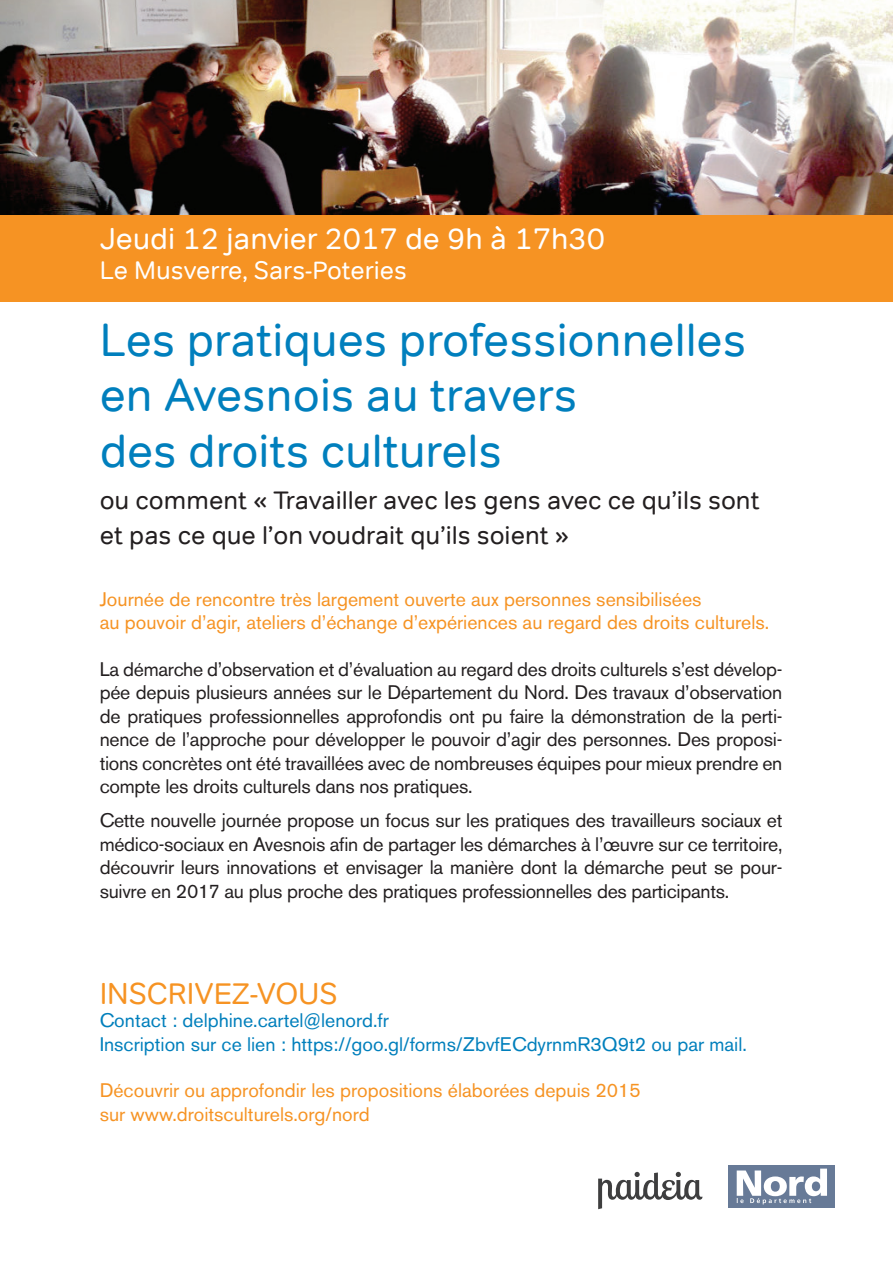
<style>
.page{position:relative;width:893px;height:1263px;background:#fff}
.page>*{position:absolute;margin:0;border:0;box-sizing:border-box;transform-origin:0 0}
.t1{font:46.2px/55.5px "Tondo";color:#007fbd}
.t2{font:30px "Tondo";color:#fff}
.t3{font:30px "Tondo";color:#f69323}
.t4{font:25.35px/34.5px "Tondo";color:#231f20}
.t5{font:25.2px "Tondo";color:#fff}
.t6{font:19.5px/23.4px "Akzidenz Grotesk BE";letter-spacing:-.015em;color:#231f20;text-align:justify}
.t7{font:19.5px/23.4px "Akzidenz Grotesk BE";color:#f69323}
.t8{font:19.5px/23.4px "Akzidenz Grotesk BE";color:#007fbc}
.s1{color:#007fbc}
</style>
<div class="page">
<div style="left:0;top:214px;width:893px;height:88px;background:#f69323"></div>
<div style="left:728px;top:1165px;width:107px;height:43px;background:#677a97"></div>
<svg style="left:737px;top:1168px;width:90px;height:36px"></svg>
<svg style="left:598px;top:1172px;width:104px;height:37px"></svg>
<img style="left:0;top:0;width:893px;height:214px">
<h2 class="t2" style="left:100px;top:220px;width:507px">Jeudi 12 janvier 2017 de 9h à 17h30</h2>
<p class="t5" style="left:100px;top:255px;width:309px">Le Musverre, Sars-Poteries</p>
<h1 class="t1" style="left:100px;top:312px;width:648px">Les pratiques professionnelles en Avesnois au travers<br>des droits culture<span class="s1">ls</span></h1>
<p class="t4" style="left:100px;top:483px;width:661px">ou comment « Travailler avec les gens avec ce qu’ils sont et pas ce que l’on voudrait qu’ils soient »</p>
<p class="t7" style="left:100px;top:587px;width:671px">Journée de rencontre très largement ouverte aux personnes sensibilisées<br>au pouvoir d’agir, ateliers d’échange d’expériences au regard des droits culturels.</p>
<p class="t6" style="left:100px;top:657px;width:684px">La démarche d’observation et d’évaluation au regard des droits culturels s’est dévelop&shy;pée depuis plusieurs années sur le Département du Nord. Des travaux d’observation de pratiques professionnelles approfondis ont pu faire la démonstration de la perti&shy;nence de l’approche pour développer le pouvoir d’agir des personnes. Des proposi&shy;tions concrètes ont été travaillées avec de nombreuses équipes pour mieux prendre en compte les droits culturels dans nos pratiques.</p>
<p class="t6" style="left:100px;top:809px;width:684px">Cette nouvelle journée propose un focus sur les pratiques des travailleurs sociaux et médico-sociaux en Avesnois afin de partager les démarches à l’œuvre sur ce territoire, découvrir leurs innovations et envisager la manière dont la démarche peut se pour&shy;suivre en 2017 au plus proche des pratiques professionnelles des participants.</p>
<h2 class="t3" style="left:100px;top:975px;width:240px">INSCRIVEZ-VOUS</h2>
<p class="t8" style="left:100px;top:1009px;width:649px">Contact : delphine.cartel@lenord.fr<br>Inscription sur ce lien : https://goo.gl/forms/ZbvfECdyrnmR3Q9t2 ou par mail.</p>
<p class="t7" style="left:100px;top:1079px;width:543px">Découvrir ou approfondir les propositions élaborées depuis 2015 sur www.droitsculturels.org/nord</p>
</div>
